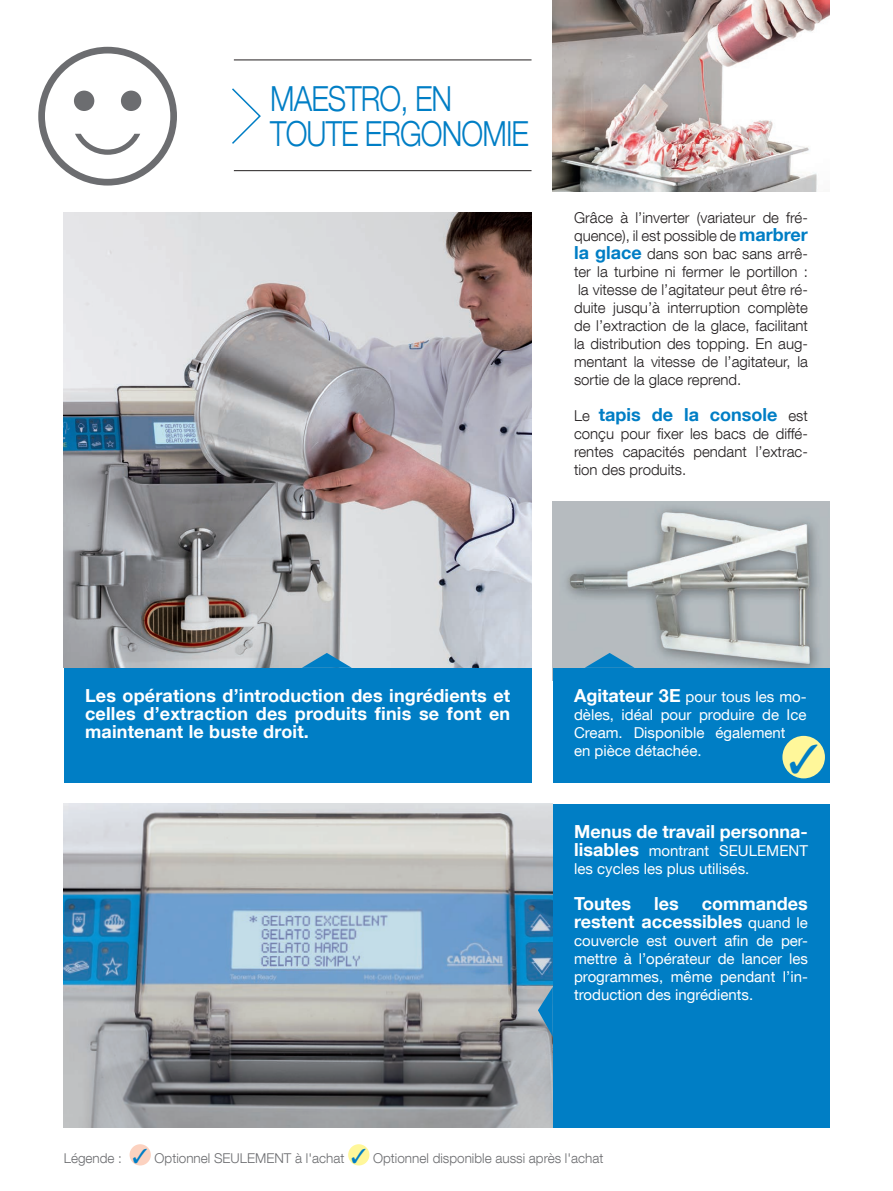
<style>
.page{position:relative;width:893px;height:1191px;background:#fff}
.page>*{position:absolute;margin:0;border:0;box-sizing:border-box;transform-origin:0 0}
.t1{font:300 34.5px/34.5px "Helvetica Neue LT Com";letter-spacing:-.03em;color:#007ec5;scale:.85 1}
.t2{font:700 18px/18px "Helvetica Neue LT Com";color:#fff;text-align:justify}
.t3{font:700 18px "Helvetica Neue LT Com";color:#007ec5}
.t4{font:300 15px/18px "Helvetica Neue LT Com";color:#231f20;text-align:justify}
.t5{font:15px/18px "Helvetica Neue LT Com";color:#fff}
.t6{font:300 13.5px "Helvetica Neue LT Com";color:#6c6d70}
.s1{font-weight:700;font-size:18px;color:#007ec5}
.s2{font-weight:300;font-size:15px;color:#231f20}
.s3{font-weight:700;font-size:18px}
.s4{font-weight:400;font-size:15px}
.s5{color:#007ec5}
</style>
<div class="page">
<img style="left:553px;top:502px;width:276px;height:166px">
<img style="left:64px;top:213px;width:467px;height:455px">
<hr style="left:234px;top:60px;width:297px;height:1px;background:#231f20">
<hr style="left:234px;top:170px;width:297px;height:1px;background:#231f20">
<svg style="left:232px;top:88px;width:29px;height:56px"></svg>
<svg style="left:38px;top:47px;width:139px;height:138px"></svg>
<img style="left:553px;top:0;width:276px;height:191px">
<div style="left:64px;top:668px;width:467px;height:114px;background:#007ec5"></div>
<svg style="left:302px;top:653px;width:50px;height:15px"></svg>
<img style="left:64px;top:804px;width:489px;height:323px">
<div style="left:553px;top:804px;width:276px;height:323px;background:#007ec5"></div>
<svg style="left:538px;top:986px;width:15px;height:50px"></svg>
<div style="left:553px;top:668px;width:276px;height:114px;background:#007ec5"></div>
<svg style="left:585px;top:653px;width:50px;height:15px"></svg>
<div style="left:130px;top:1144px;width:21px;height:21px;background:#fcd2c0;border-radius:50%"></div>
<div style="left:348px;top:1144px;width:21px;height:21px;background:#fff79a;border-radius:50%"></div>
<div style="left:782px;top:736px;width:43px;height:42px;background:#fff79a;border-radius:50%"></div>
<h1 class="t1" style="left:270px;top:81px;width:306px">MAESTRO, EN<br>TOUTE ERGONOMIE</h1>
<p class="t4" style="left:574px;top:209px;width:235px">Grâce à l’inverter (variateur de fré&shy;quence), il est possible de <span class="s1">marbrer la glace</span> dans son bac sans arrê&shy;ter la turbine ni fermer le portillon : la vitesse de l’agitateur peut être ré&shy;duite jusqu’à interruption complète de l’extraction de la glace, facilitant la distribution des topping. En aug&shy;mentant la vitesse de l’agitateur, la sortie de la glace reprend.</p>
<p class="t3" style="left:574px;top:404px;width:235px"><span class="s2">Le</span> tapis de la console <span class="s2">est</span></p>
<p class="t4" style="left:574px;top:425px;width:235px">conçu pour fixer les bacs de diffé&shy;rentes capacités pendant l’extrac&shy;tion des produits.</p>
<p class="t2" style="left:85px;top:686px;width:427px">Les opérations d’introduction des ingrédients et celles d’extraction des produits finis se font en maintenant le buste droit.</p>
<p class="t5" style="left:574px;top:687px;width:234px"><span class="s3">Agitateur 3E</span> pour tous les mo&shy;dèles, idéal pour produire de Ice<br>Cream. Disponible également<br>en pièce détachée.</p>
<p class="t2" style="left:574px;top:822px;width:235px">Menus de travail personna-</p>
<p class="t5" style="left:574px;top:841px;width:235px"><span class="s3">lisables</span> montrant SEULEMENT les cycles les plus utilisés.</p>
<p class="t2" style="left:574px;top:894px;width:59px">Toutes</p>
<p class="t2" style="left:654px;top:894px;width:26px">les</p>
<p class="t2" style="left:574px;top:894px;width:235px;text-align:right">commandes<br>restent accessibles <span class="s4">quand le</span></p>
<p class="t5" style="left:574px;top:931px;width:235px;text-align:justify">couvercle est ouvert afin de per&shy;mettre à l’opérateur de lancer les programmes, même pendant l’in&shy;troduction des ingrédients.</p>
<p class="t6" style="left:64px;top:1149px;width:541px">Légende : <span class="s5">✓</span> Optionnel SEULEMENT à l'achat <span class="s5">✓</span> Optionnel disponible aussi après l'achat</p>
</div>
